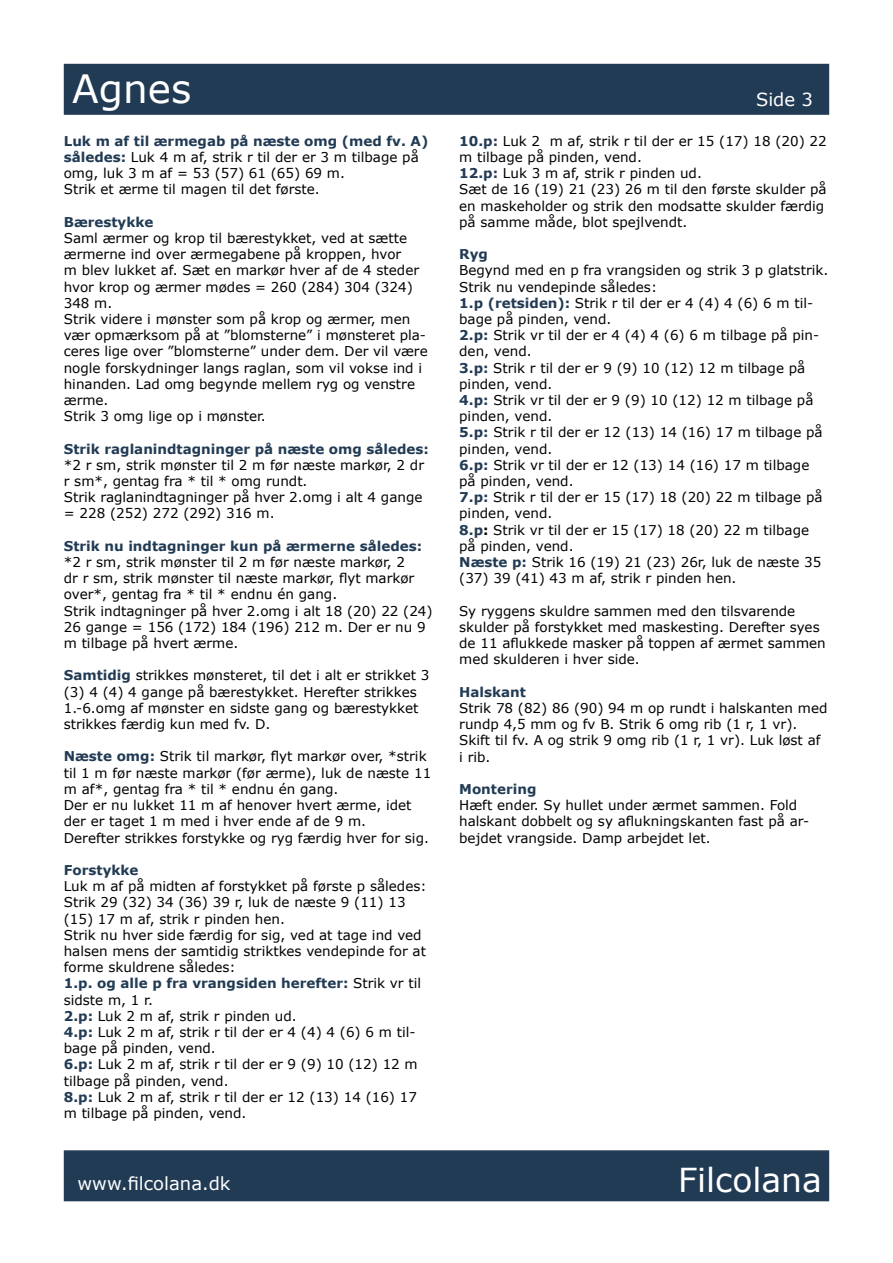
<style>
.page{position:relative;width:893px;height:1263px;background:#fff}
.page>*{position:absolute;margin:0;border:0;box-sizing:border-box;transform-origin:0 0}
.t1{font:39px "Verdana";color:#fff}
.t2{font:33px "Verdana";color:#fff}
.t3{font:18px "Verdana";color:#fff}
.t4{font:13.5px/16.2px "Verdana";color:#000}
.t5{font:700 13.5px "Verdana";color:#223b54}
.s1{font-weight:700;color:#223b54}
.s2{font-weight:700;color:#243c54}
.s3{font-weight:700}
</style>
<div class="page">
<div style="left:64px;top:64px;width:765px;height:51px;background:#223b54;border:2px solid #243c54"></div>
<div style="left:64px;top:1150px;width:765px;height:51px;background:#223b54;border:2px solid #243c54"></div>
<h1 class="t1" style="left:72px;top:62px;width:121px">Agnes</h1>
<p class="t4" style="left:64px;top:133px;width:366px"><span class="s1">Luk m af til ærmegab på næste omg (med fv. A) således:</span> Luk 4 m af, strik r til der er 3 m tilbage på omg, luk 3 m af = 53 (57) 61 (65) 69 m.<br>Strik et ærme til magen til det første.</p>
<p class="t5" style="left:64px;top:212px;width:91px">Bærestykke</p>
<p class="t4" style="left:64px;top:230px;width:365px">Saml ærmer og krop til bærestykket, ved at sætte ærmerne ind over ærmegabene på kroppen, hvor<br>m blev lukket af. Sæt en markør hver af de 4 steder hvor krop og ærmer mødes = 260 (284) 304 (324)<br>348 m.<br>Strik videre i mønster som på krop og ærmer, men vær opmærksom på at ”blomsterne” i mønsteret pla&shy;ceres lige over ”blomsterne” under dem. Der vil være nogle forskydninger langs raglan, som vil vokse ind i hinanden. Lad omg begynde mellem ryg og venstre ærme.<br>Strik 3 omg lige op i mønster.</p>
<p class="t5" style="left:64px;top:439px;width:367px">Strik raglanindtagninger på næste omg således:</p>
<p class="t4" style="left:64px;top:457px;width:362px">*2 r sm, strik mønster til 2 m før næste markør, 2 dr r sm*, gentag fra * til * omg rundt.<br>Strik raglanindtagninger på hver 2.omg i alt 4 gange = 228 (252) 272 (292) 316 m.</p>
<p class="t5" style="left:64px;top:536px;width:360px">Strik nu indtagninger kun på ærmerne således:</p>
<p class="t4" style="left:64px;top:554px;width:370px">*2 r sm, strik mønster til 2 m før næste markør, 2<br>dr r sm, strik mønster til næste markør, flyt markør over*, gentag fra * til * endnu én gang.<br>Strik indtagninger på hver 2.omg i alt 18 (20) 22 (24)<br>26 gange = 156 (172) 184 (196) 212 m. Der er nu 9 m tilbage på hvert ærme.</p>
<p class="t4" style="left:64px;top:667px;width:367px"><span class="s1">Samtidig</span> strikkes mønsteret, til det i alt er strikket 3 (3) 4 (4) 4 gange på bærestykket. Herefter strikkes 1.-6.omg af mønster en sidste gang og bærestykket strikkes færdig kun med fv. D.</p>
<p class="t4" style="left:64px;top:748px;width:369px"><span class="s1">Næste omg:</span> Strik til markør, flyt markør over, *strik til 1 m før næste markør (før ærme), luk de næste 11 m af*, gentag fra * til * endnu én gang.<br>Der er nu lukket 11 m af henover hvert ærme, idet der er taget 1 m med i hver ende af de 9 m.<br>Derefter strikkes forstykke og ryg færdig hver for sig.</p>
<p class="t5" style="left:64px;top:860px;width:76px">Forstykke</p>
<p class="t4" style="left:64px;top:878px;width:364px">Luk m af på midten af forstykket på første p således:<br>Strik 29 (32) 34 (36) 39 r, luk de næste 9 (11) 13 (15) 17 m af, strik r pinden hen.<br>Strik nu hver side færdig for sig, ved at tage ind ved halsen mens der samtidig striktkes vendepinde for at forme skuldrene således:<br><span class="s1">1.p. og alle p fra vrangsiden herefter:</span> Strik vr til sidste m, 1 r.<br><span class="s1">2.p:</span> Luk 2 m af, strik r pinden ud.<br><span class="s1">4.p:</span> Luk 2 m af, strik r til der er 4 (4) 4 (6) 6 m til&shy;bage på pinden, vend.<br><span class="s1">6.p:</span> Luk 2 m af, strik r til der er 9 (9) 10 (12) 12 m tilbage på pinden, vend.<br><span class="s1">8.p:</span> Luk 2 m af, strik r til der er 12 (13) 14 (16) 17 m tilbage på pinden, vend.</p>
<h3 class="t3" style="left:756px;top:87px;width:58px">Side 3</h3>
<p class="t4" style="left:459px;top:133px;width:369px"><span class="s1">10.p:</span> Luk 2 m af, strik r til der er 15 (17) 18 (20) 22 m tilbage på pinden, vend.<br><span class="s1">12.p:</span> Luk 3 m af, strik r pinden ud.<br>Sæt de 16 (19) 21 (23) 26 m til den første skulder på en maskeholder og strik den modsatte skulder færdig på samme måde, blot spejlvendt.</p>
<p class="t5" style="left:459px;top:245px;width:30px">Ryg</p>
<p class="t4" style="left:459px;top:262px;width:371px">Begynd med en p fra vrangsiden og strik 3 p glatstrik.<br>Strik nu vendepinde således:<br><span class="s1">1.p (retsiden):</span> Strik r til der er 4 (4) 4 (6) 6 m til&shy;bage på pinden, vend.<br><span class="s1">2.p:</span> Strik vr til der er 4 (4) 4 (6) 6 m tilbage på pin&shy;den, vend.<br><span class="s1">3.p:</span> Strik r til der er 9 (9) 10 (12) 12 m tilbage på pinden, vend.<br><span class="s1">4.p:</span> Strik vr til der er 9 (9) 10 (12) 12 m tilbage på pinden, vend.<br><span class="s1">5.p:</span> Strik r til der er 12 (13) 14 (16) 17 m tilbage på pinden, vend.<br><span class="s1">6.p:</span> Strik vr til der er 12 (13) 14 (16) 17 m tilbage på pinden, vend.<br><span class="s2">7.p:</span> Strik r til der er 15 (17) 18 (20) 22 m tilbage på pinden, vend.<br><span class="s2">8.p</span><span class="s3">:</span> Strik vr til der er 15 (17) 18 (20) 22 m tilbage på pinden, vend.<br><span class="s1">Næste p:</span> Strik 16 (19) 21 (23) 26r, luk de næste 35 (37) 39 (41) 43 m af, strik r pinden hen.</p>
<p class="t4" style="left:459px;top:602px;width:368px">Sy ryggens skuldre sammen med den tilsvarende skulder på forstykket med maskesting. Derefter syes de 11 aflukkede masker på toppen af ærmet sammen med skulderen i hver side.</p>
<p class="t5" style="left:459px;top:682px;width:68px">Halskant</p>
<p class="t4" style="left:459px;top:700px;width:370px">Strik 78 (82) 86 (90) 94 m op rundt i halskanten med rundp 4,5 mm og fv B. Strik 6 omg rib (1 r, 1 vr).<br>Skift til fv. A og strik 9 omg rib (1 r, 1 vr). Luk løst af i rib.</p>
<p class="t5" style="left:459px;top:779px;width:79px">Montering</p>
<p class="t4" style="left:459px;top:797px;width:352px">Hæft ender. Sy hullet under ærmet sammen. Fold halskant dobbelt og sy aflukningskanten fast på ar&shy;bejdet vrangside. Damp arbejdet let.</p>
<h3 class="t3" style="left:78px;top:1171px;width:154px">www.filcolana.dk</h3>
<h2 class="t2" style="left:678px;top:1157px;width:145px">Filcolana</h2>
</div>
